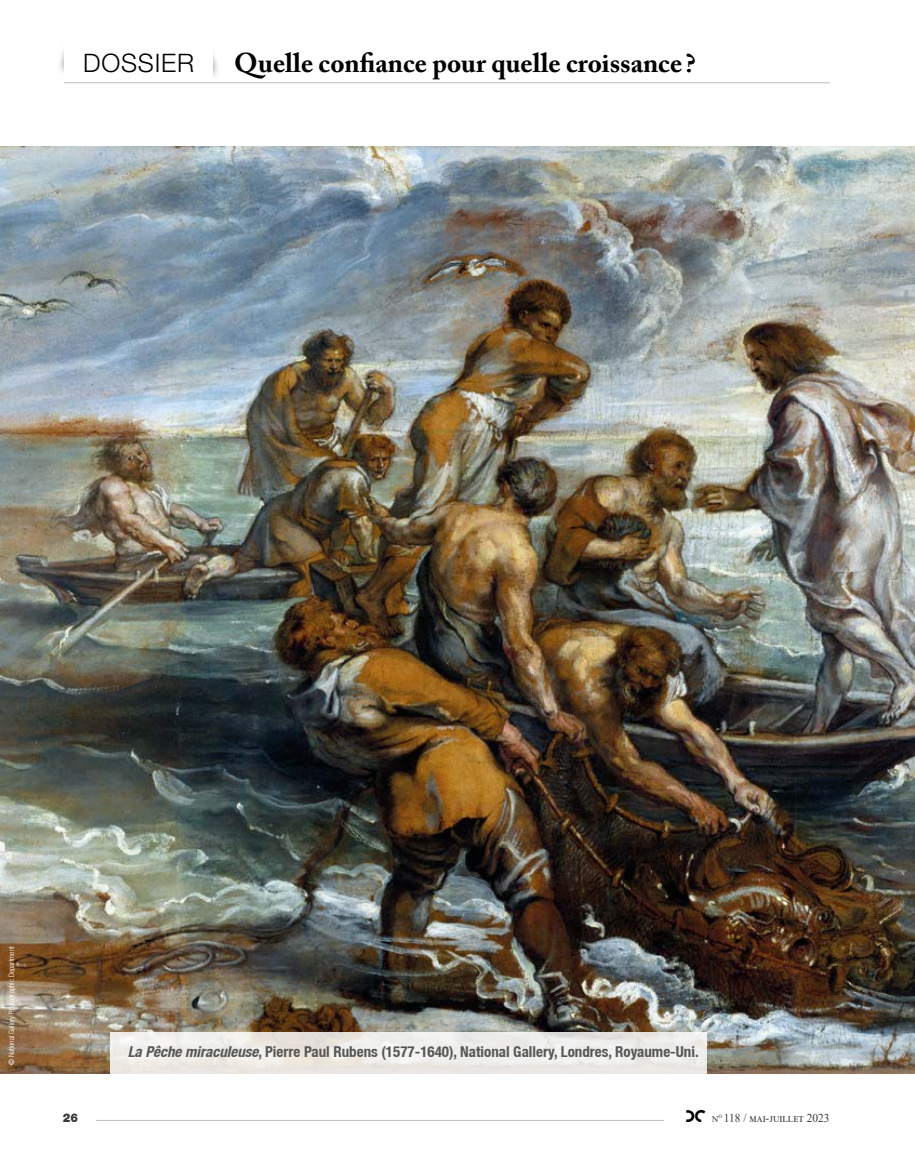
<style>
.page{position:relative;width:915px;height:1149px;background:#fff}
.page>*{position:absolute;margin:0;border:0;box-sizing:border-box;transform-origin:0 0}
.t1{font:700 27px "Adobe Caslon Pro";color:#000}
.t2{font:300 25.5px "Helvetica Neue LT Std";letter-spacing:.03em;color:#000}
.t3{font:700 condensed 15px "Helvetica Neue";color:#575756}
.t4{font:12px "Times New Roman";color:#3c3c3b;scale:.95 1}
.t5{font:900 12px "Helvetica Neue LT Std";color:#3c3c3b;scale:.95 1}
.t6{font:300 condensed 7.5px "Helvetica Neue LT Std";color:#fff}
.s1{font-family:"Libris ADF Std";font-weight:400;font-stretch:normal}
.s2{font-style:italic}
.s3{font-family:"Bifur Foundation";font-size:14.7px;color:#000}
</style>
<div class="page">
<div style="left:56px;top:0;width:44px;height:77px;background:#000;opacity:.83"></div>
<div style="left:177px;top:0;width:44px;height:81px;background:#000;opacity:.83"></div>
<div style="left:64px;top:0;width:149px;height:83px;background:#fff"></div>
<hr style="left:64px;top:82px;width:765px;height:1px;background:#bcbcbc">
<hr style="left:96px;top:1119px;width:588px;height:1px;background:#bcbcbc">
<div style="left:664px;top:1109px;width:165px;height:12px;background:#fff"></div>
<img style="left:0;top:147px;width:914px;height:926px">
<svg style="left:110px;top:1031px;width:597px;height:43px;fill:#eeece9"></svg>
<h2 class="t2" style="left:83px;top:48px;width:112px">DOSSIER</h2>
<h1 class="t1" style="left:234px;top:47px;width:463px">Quelle confiance pour quelle croissance ?</h1>
<p class="t6" style="left:7px;top:1064px;width:120px;rotate:-90deg"><span class="s1">©</span> National Gallery Photographic Department</p>
<p class="t3" style="left:128px;top:1042px;width:572px"><span class="s2">La Pêche miraculeuse</span>, Pierre Paul Rubens (1577-1640), National Gallery, Londres, Royaume-Uni.</p>
<p class="t5" style="left:63px;top:1110px;width:18px">26</p>
<p class="t4" style="left:685px;top:1109px;width:153px"><span class="s3">dc</span> n<sup>o</sup> 118 / mai-juillet 2023</p>
</div>
